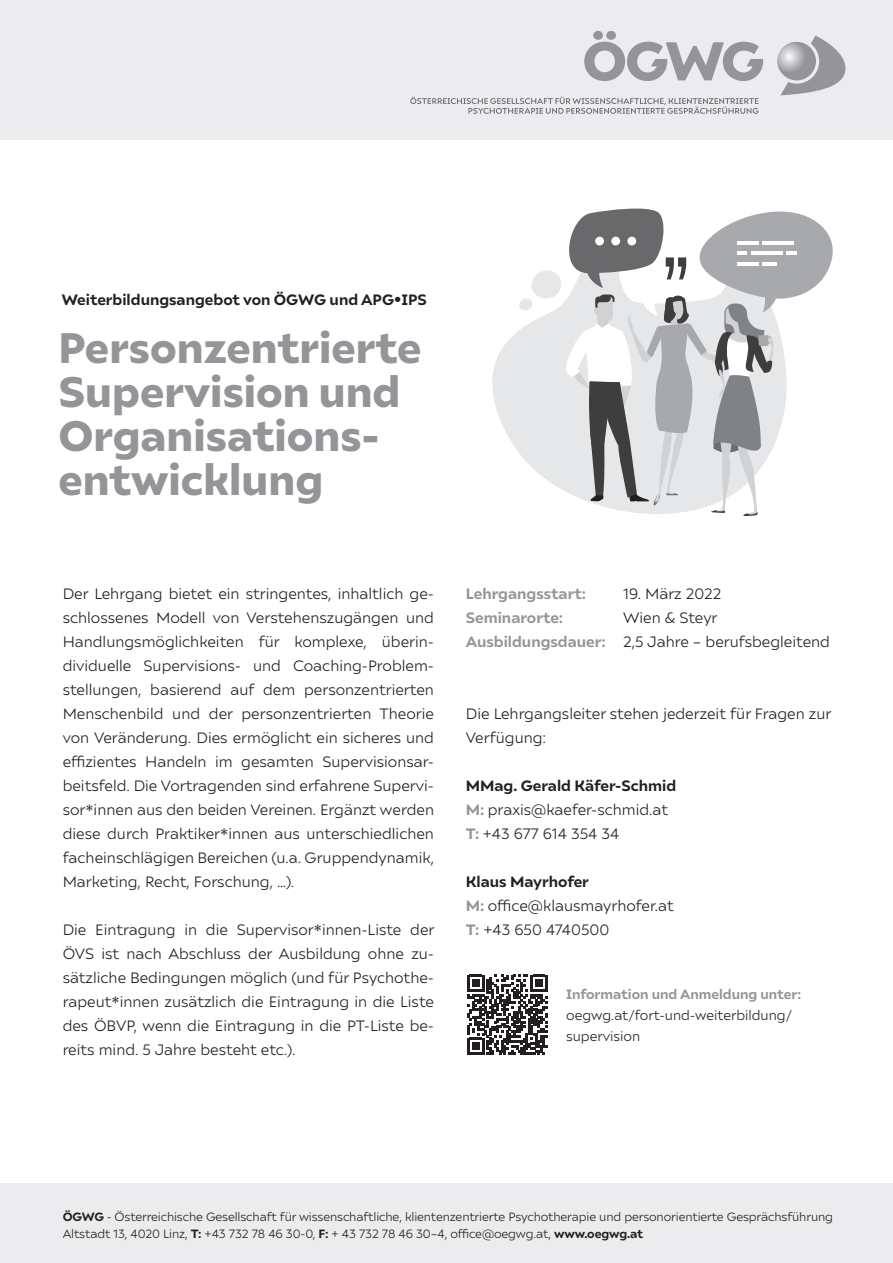
<style>
.page{position:relative;width:893px;height:1263px;background:#fff}
.page>*{position:absolute;margin:0;border:0;box-sizing:border-box;transform-origin:0 0}
.t1{font:900 42.6px/44px "Ariana Pro";color:#939598}
.t2{font:15px/24px "Ariana Pro";color:#231f20}
.t3{font:700 15px "Ariana Pro";color:#231f20}
.t4{font:700 15px "Ariana Pro";color:#939598}
.t5{font:13.5px/21px "Ariana Pro";color:#231f20}
.t6{font:700 13.5px "Ariana Pro";color:#939598}
.t7{font:12px/16.5px "Ariana Pro";letter-spacing:-.01em;color:#231f20}
.s1{font-weight:700;color:#939598}
.s2{font-weight:700}
</style>
<div class="page">
<div style="left:0;top:1183px;width:893px;height:80px;background:#ececee"></div>
<svg style="left:492px;top:332px;width:26px;height:119px;fill:#e6e7e9"></svg>
<svg style="left:518px;top:208px;width:315px;height:308px"></svg>
<div style="left:0;top:0;width:893px;height:139px;background:#ececee"></div>
<svg style="left:584px;top:31px;width:179px;height:50px"></svg>
<svg style="left:777px;top:36px;width:69px;height:59px"></svg>
<svg style="left:410px;top:97px;width:348px;height:17px"></svg>
<svg style="left:469px;top:974px;width:79px;height:74px"></svg>
<svg style="left:467px;top:975px;width:80px;height:80px"></svg>
<p class="t3" style="left:62px;top:294px;width:367px">Weiterbildungsangebot von ÖGWG und APG•IPS</p>
<h1 class="t1" style="left:58px;top:329px;width:365px">Personzentrierte<br>Supervision und<br>Organisations&shy;entwicklung</h1>
<p class="t2" style="left:63px;top:583px;width:373px;text-align:justify">Der Lehrgang bietet ein stringentes, inhaltlich ge&shy;schlossenes Modell von Verstehenszugängen und Handlungsmöglichkeiten für komplexe, überin&shy;dividuelle Supervisions- und Coaching-Problem&shy;stellungen, basierend auf dem personzentrierten Menschenbild und der personzentrierten Theorie von Veränderung. Dies ermöglicht ein sicheres und effizientes Handeln im gesamten Supervisionsar&shy;beitsfeld. Die Vortragenden sind erfahrene Supervi&shy;sor*innen aus den beiden Vereinen. Ergänzt werden diese durch Praktiker*innen aus unterschiedlichen facheinschlägigen Bereichen (u.a. Gruppen dynamik, Marketing, Recht, Forschung, …).</p>
<p class="t2" style="left:63px;top:919px;width:373px;text-align:justify">Die Eintragung in die Supervisor*innen-Liste der ÖVS ist nach Abschluss der Ausbildung ohne zu&shy;sätzliche Bedingungen möglich (und für Psychothe&shy;rapeut*innen zusätzlich die Eintragung in die Liste des ÖBVP, wenn die Eintragung in die PT-Liste be&shy;reits mind. 5 Jahre besteht etc.).</p>
<p class="t4" style="left:466px;top:588px;width:122px">Lehrgangsstart:</p>
<p class="t2" style="left:623px;top:583px;width:100px">19. März 2022</p>
<p class="t4" style="left:466px;top:612px;width:99px">Seminarorte:</p>
<p class="t2" style="left:466px;top:607px;width:366px;text-indent:157px">Wien &amp; Steyr<br><span class="s1">Ausbildungsdauer:</span> 2,5 Jahre – berufsbegleitend</p>
<p class="t2" style="left:466px;top:703px;width:367px">Die Lehrgangsleiter stehen jederzeit für Fragen zur<br>Verfügung:</p>
<p class="t2" style="left:466px;top:775px;width:212px"><span class="s2">MMag. Gerald Käfer-Schmid<br></span><span class="s1">M:</span> praxis@kaefer-schmid.at<br><span class="s1">T:</span> +43 677 614 354 34</p>
<p class="t2" style="left:466px;top:871px;width:209px"><span class="s2">Klaus Mayrhofer<br></span><span class="s1">M:</span> office@klausmayrhofer.at<br><span class="s1">T:</span> +43 650 4740500</p>
<p class="t6" style="left:566px;top:989px;width:237px">Information und Anmeldung unter:</p>
<p class="t5" style="left:566px;top:1006px;width:227px">oegwg.at/fort-und-weiterbildung/ supervision</p>
<p class="t7" style="left:63px;top:1210px;width:772px"><span class="s2">ÖGWG</span> - Österreichische Gesellschaft für wissenschaftliche, klientenzentrierte Psychotherapie und personorientierte Gesprächsführung<br>Altstadt 13, 4020 Linz, <span class="s2">T:</span> +43 732 78 46 30-0, <span class="s2">F:</span> + 43 732 78 46 30–4, office@oegwg.at, <span class="s2">www.oegwg.at</span></p>
</div>
